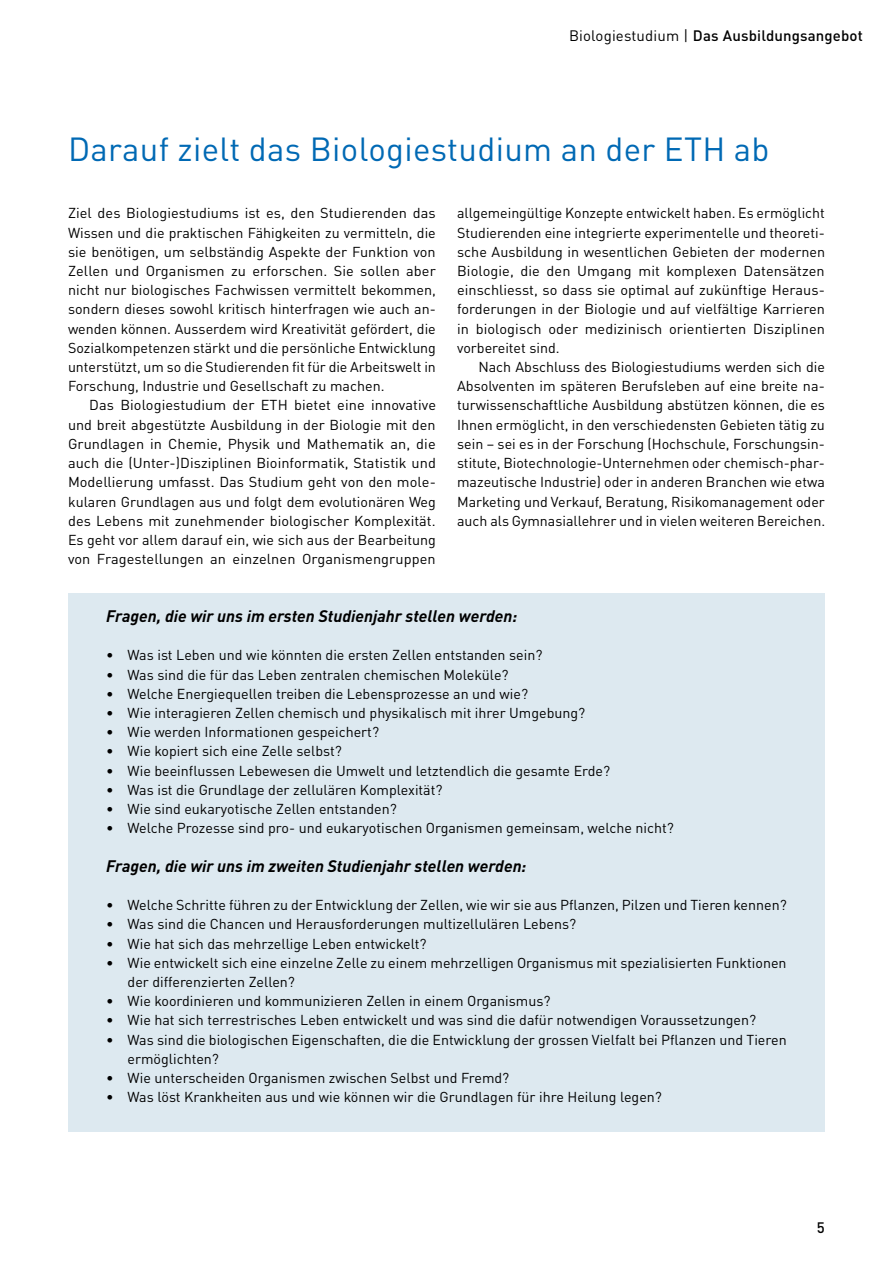
<style>
.page{position:relative;width:893px;height:1263px;background:#fff}
.page>*{position:absolute;margin:0;border:0;box-sizing:border-box;transform-origin:0 0}
.t1{font:33px "DIN Pro";letter-spacing:.01em;color:#0069b4}
.t2{font:italic 700 16.5px "DIN Pro";color:#000}
.t3{font:500 15px "DIN Pro";letter-spacing:.01em;color:#000}
.t4{font:14.25px/19.2px "DIN Pro";color:#000;text-align:justify}
.s1{font-weight:400}
</style>
<div class="page">
<div style="left:68px;top:593px;width:757px;height:538px;background:#dde9f0"></div>
<p class="t3" style="left:569px;top:24px;width:295px"><span class="s1">Biologiestudium |</span> Das Ausbildungsangebot</p>
<h1 class="t1" style="left:68px;top:123px;width:703px">Darauf zielt das Biologiestudium an der ETH ab</h1>
<p class="t4" style="left:68px;top:202px;width:369px">Ziel des Biologiestudiums ist es, den Studierenden das Wissen und die praktischen Fähigkeiten zu vermitteln, die sie benötigen, um selbständig Aspekte der Funktion von Zellen und Organismen zu erforschen. Sie sollen aber nicht nur biologisches Fachwissen vermittelt bekommen, sondern dieses sowohl kritisch hinterfragen wie auch an&shy;wenden können. Ausserdem wird Kreativität gefördert, die Sozialkompetenzen stärkt und die persönliche Entwicklung unterstützt, um so die Studierenden fit für die Arbeitswelt in Forschung, Industrie und Gesellschaft zu machen.</p>
<p class="t4" style="left:68px;top:394px;width:369px;text-indent:21px">Das Biologiestudium der ETH bietet eine innovative und breit abgestützte Ausbildung in der Biologie mit den Grundlagen in Chemie, Physik und Mathematik an, die auch die (Unter-)Disziplinen Bioinformatik, Statistik und Modellierung umfasst. Das Studium geht von den mole&shy;kularen Grundlagen aus und folgt dem evolutionären Weg des Lebens mit zunehmender biologischer Komplexität.<br>Es geht vor allem darauf ein, wie sich aus der Bearbeitung von Fragestellungen an einzelnen Organismengruppen</p>
<p class="t4" style="left:457px;top:202px;width:369px">allgemeingültige Konzepte entwickelt haben. Es ermöglicht Studierenden eine integrierte experimentelle und theoreti&shy;sche Ausbildung in wesentlichen Gebieten der modernen Biologie, die den Umgang mit komplexen Datensätzen einschliesst, so dass sie optimal auf zukünftige Heraus&shy;forderungen in der Biologie und auf vielfältige Karrieren in biologisch oder medizinisch orientierten Disziplinen vorbereitet sind.</p>
<p class="t4" style="left:457px;top:356px;width:370px;text-indent:21px">Nach Abschluss des Biologiestudiums werden sich die Absolventen im späteren Berufsleben auf eine breite na&shy;turwissenschaftliche Ausbildung abstützen können, die es Ihnen ermöglicht, in den verschiedensten Gebieten tätig zu sein – sei es in der Forschung (Hochschule, Forschungsin&shy;stitute, Biotechnologie-Unternehmen oder chemisch-phar&shy;mazeutische Industrie) oder in anderen Branchen wie etwa Marketing und Verkauf, Beratung, Risikomanagement oder auch als Gymnasiallehrer und in vielen weiteren Bereichen.</p>
<p class="t2" style="left:106px;top:602px;width:413px">Fragen, die wir uns im ersten Studienjahr stellen werden:</p>
<p class="t4" style="left:106px;top:644px;width:438px">• Was ist Leben und wie könnten die ersten Zellen entstanden sein?</p>
<p class="t4" style="left:106px;top:663px;width:404px">• Was sind die für das Leben zentralen chemischen Moleküle?</p>
<p class="t4" style="left:106px;top:683px;width:423px">• Welche Energiequellen treiben die Lebensprozesse an und wie?</p>
<p class="t4" style="left:106px;top:702px;width:481px">• Wie interagieren Zellen chemisch und physikalisch mit ihrer Umgebung?</p>
<p class="t4" style="left:106px;top:721px;width:274px">• Wie werden Informationen gespeichert?</p>
<p class="t4" style="left:106px;top:740px;width:237px">• Wie kopiert sich eine Zelle selbst?</p>
<p class="t4" style="left:106px;top:759px;width:505px">• Wie beeinflussen Lebewesen die Umwelt und letztendlich die gesamte Erde?</p>
<p class="t4" style="left:106px;top:779px;width:338px">• Was ist die Grundlage der zellulären Komplexität?</p>
<p class="t4" style="left:106px;top:798px;width:292px">• Wie sind eukaryotische Zellen entstanden?</p>
<p class="t4" style="left:106px;top:817px;width:569px">• Welche Prozesse sind pro- und eukaryotischen Organismen gemeinsam, welche nicht?</p>
<p class="t2" style="left:106px;top:852px;width:422px">Fragen, die wir uns im zweiten Studienjahr stellen werden:</p>
<p class="t4" style="left:106px;top:894px;width:682px">• Welche Schritte führen zu der Entwicklung der Zellen, wie wir sie aus Pflanzen, Pilzen und Tieren kennen?</p>
<p class="t4" style="left:106px;top:913px;width:471px">• Was sind die Chancen und Herausforderungen multizellulären Lebens?</p>
<p class="t4" style="left:106px;top:932px;width:322px">• Wie hat sich das mehrzellige Leben entwickelt?</p>
<p class="t4" style="left:128px;top:952px;width:660px;text-indent:-21px">• Wie entwickelt sich eine einzelne Zelle zu einem mehrzelligen Organismus mit spezialisierten Funktionen der differenzierten Zellen?</p>
<p class="t4" style="left:106px;top:990px;width:446px">• Wie koordinieren und kommunizieren Zellen in einem Organismus?</p>
<p class="t4" style="left:106px;top:1009px;width:651px">• Wie hat sich terrestrisches Leben entwickelt und was sind die dafür notwendigen Voraussetzungen?</p>
<p class="t4" style="left:128px;top:1028px;width:661px;text-indent:-21px">• Was sind die biologischen Eigenschaften, die die Entwicklung der grossen Vielfalt bei Pflanzen und Tieren ermöglichten?</p>
<p class="t4" style="left:106px;top:1067px;width:405px">• Wie unterscheiden Organismen zwischen Selbst und Fremd?</p>
<p class="t4" style="left:106px;top:1086px;width:557px">• Was löst Krankheiten aus und wie können wir die Grundlagen für ihre Heilung legen?</p>
<p class="t3" style="left:817px;top:1215px;width:9px">5</p>
</div>
